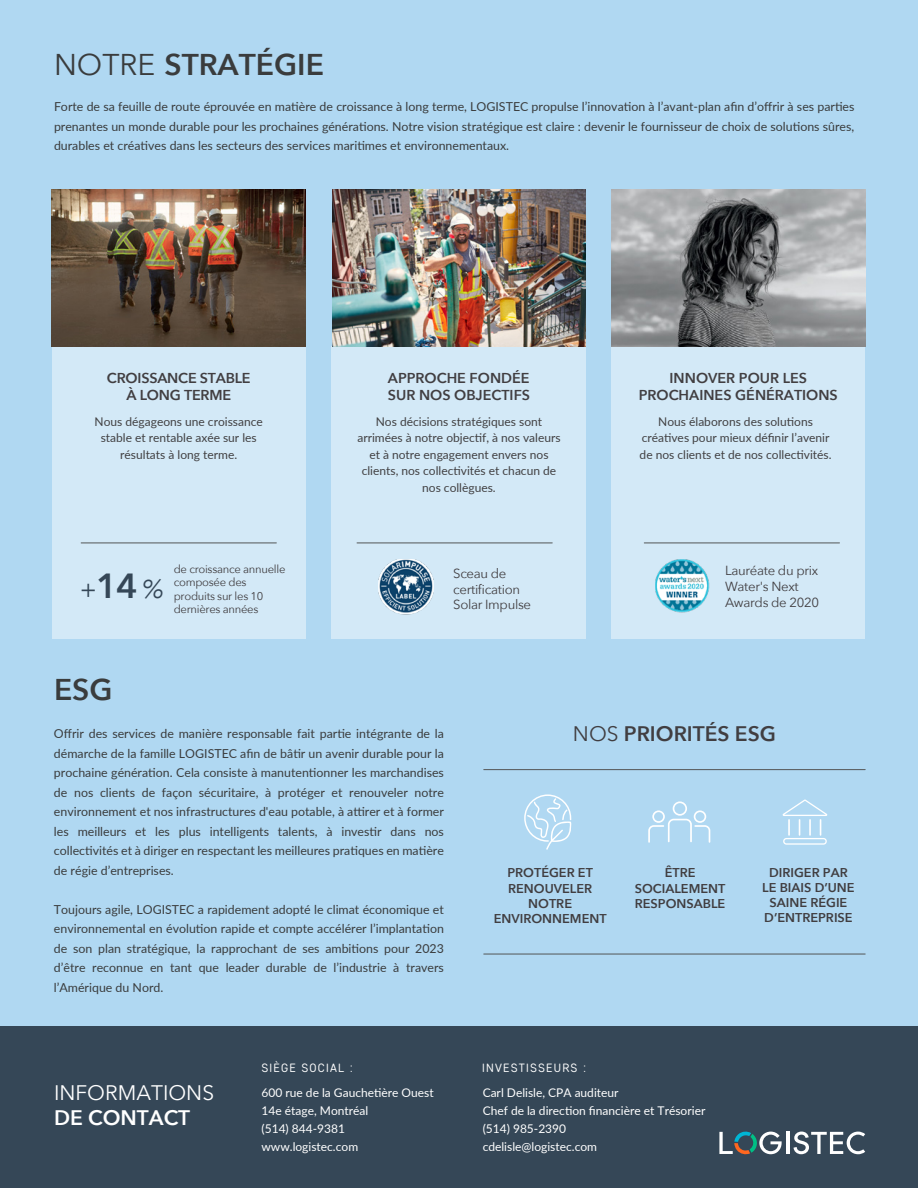
<style>
.page{position:relative;width:918px;height:1188px;background:#fff}
.page>*{position:absolute;margin:0;border:0;box-sizing:border-box;transform-origin:0 0}
.t1{font:600 30px "Avenir Next";color:#3a3c3d}
.t2{font:italic 25.65px "Avenir Next";color:#354757}
.t3{font:600 21px "Avenir Next";color:#413e41}
.t4{font:21px "Avenir Next";color:#fff}
.t5{font:600 21px "Avenir Next";color:#fff}
.t6{font:600 14.4px/17.2px "Avenir Next";color:#413e41;text-align:center}
.t7{font:13.2px/15.8px "Avenir Next";letter-spacing:-.025em;color:#413e41}
.t8{font:600 12.75px/15.3px "Avenir Next";color:#413e41;text-align:center}
.t9{font:12.3px/19.5px "Lato";color:#3a3c3d;text-align:justify}
.t10{font:12px/16.5px "Lato";color:#414042;text-align:center}
.t11{font:12px/18px "Lato";color:#fff}
.t12{font:12px "Core Sans DS35";letter-spacing:.1em;color:#fff}
.t13{font:11.25px/13.5px "Avenir Next";letter-spacing:-.025em;color:#413e41}
.s1{font-weight:400}
.s2{font-weight:600;font-style:normal;font-size:34.8px}
</style>
<div class="page">
<div style="left:0;top:0;width:918px;height:1091px;background:#b0d8f2"></div>
<div style="left:0;top:1027px;width:918px;height:161px;background:#354757"></div>
<hr style="left:786px;top:1132px;width:3px;height:22px;background:#fff">
<svg style="left:794px;top:1132px;width:71px;height:22px"></svg>
<svg style="left:719px;top:1131px;width:63px;height:24px"></svg>
<div style="left:332px;top:346px;width:254px;height:292px;background:#d3e9f7"></div>
<div style="left:52px;top:346px;width:254px;height:292px;background:#d3e9f7"></div>
<div style="left:611px;top:346px;width:254px;height:292px;background:#d3e9f7"></div>
<img style="left:611px;top:189px;width:254px;height:157px">
<img style="left:379px;top:560px;width:55px;height:54px">
<img style="left:655px;top:560px;width:54px;height:53px">
<svg style="left:524px;top:794px;width:48px;height:56px"></svg>
<svg style="left:648px;top:801px;width:62px;height:42px"></svg>
<svg style="left:783px;top:799px;width:44px;height:46px"></svg>
<hr style="left:484px;top:769px;width:381px;height:1px;background:#535556">
<hr style="left:484px;top:954px;width:381px;height:1px;background:#535556">
<hr style="left:357px;top:543px;width:195px;height:1px;background:#535556">
<hr style="left:644px;top:543px;width:196px;height:1px;background:#535556">
<hr style="left:81px;top:543px;width:195px;height:1px;background:#535556">
<img style="left:52px;top:189px;width:254px;height:157px">
<img style="left:332px;top:189px;width:254px;height:157px">
<h1 class="t1" style="left:54px;top:39px;width:272px"><span class="s1">NOTRE</span> STRATÉGIE</h1>
<p class="t9" style="left:54px;top:96px;width:802px">Forte de sa feuille de route éprouvée en matière de croissance à long terme, LOGISTEC propulse l’innovation à l’avant-plan afin d’offrir à ses parties prenantes un monde durable pour les prochaines générations. Notre vision stratégique est claire : devenir le fournisseur de choix de solutions sûres, durables et créatives dans les secteurs des services maritimes et environnementaux.</p>
<p class="t6" style="left:107px;top:369px;width:145px">CROISSANCE STABLE<br>À LONG TERME</p>
<p class="t6" style="left:388px;top:369px;width:144px;text-align:left">APPROCHE FONDÉE<br>SUR NOS OBJECTIFS</p>
<p class="t6" style="left:639px;top:369px;width:201px">INNOVER POUR LES<br>PROCHAINES GÉNÉRATIONS</p>
<p class="t10" style="left:95px;top:412px;width:170px">Nous dégageons une croissance stable et rentable axée sur les résultats à long terme.</p>
<p class="t10" style="left:357px;top:412px;width:205px">Nos décisions stratégiques sont arrimées à notre objectif, à nos valeurs et à notre engagement envers nos clients, nos collectivités et chacun de nos collègues.</p>
<p class="t10" style="left:640px;top:412px;width:193px">Nous élaborons des solutions créatives pour mieux définir l’avenir de nos clients et de nos collectivités.</p>
<h2 class="t2" style="left:80px;top:567px;width:85px">+<span class="s2">14</span> %</h2>
<p class="t13" style="left:174px;top:561px;width:113px">de croissance annuelle composée des produits sur les 10 dernières années</p>
<p class="t7" style="left:453px;top:565px;width:79px">Sceau de certification<br>Solar Impulse</p>
<p class="t7" style="left:725px;top:562px;width:96px">Lauréate du prix<br>Water's Next<br>Awards de 2020</p>
<h1 class="t1" style="left:54px;top:664px;width:60px">ESG</h1>
<p class="t9" style="left:54px;top:724px;width:392px">Offrir des services de manière responsable fait partie intégrante de la démarche de la famille LOGISTEC afin de bâtir un avenir durable pour la prochaine génération. Cela consiste à manutentionner les marchandises de nos clients de façon sécuritaire, à protéger et renouveler notre environnement et nos infrastructures d'eau potable, à attirer et à former les meilleurs et les plus intelligents talents, à investir dans nos collectivités et à diriger en respectant les meilleures pratiques en matière de régie d’entreprises.</p>
<p class="t9" style="left:54px;top:899px;width:391px">Toujours agile, LOGISTEC a rapidement adopté le climat économique et environnemental en évolution rapide et compte accélérer l’implantation de son plan stratégique, la rapprochant de ses ambitions pour 2023 d’être reconnue en tant que leader durable de l’industrie à travers l’Amérique du Nord.</p>
<h3 class="t3" style="left:573px;top:716px;width:205px"><span class="s1">NOS</span> PRIORITÉS ESG</h3>
<p class="t8" style="left:494px;top:865px;width:114px">PROTÉGER ET<br>RENOUVELER<br>NOTRE<br>ENVIRONNEMENT</p>
<p class="t8" style="left:635px;top:865px;width:92px">ÊTRE<br>SOCIALEMENT<br>RESPONSABLE</p>
<p class="t8" style="left:762px;top:864px;width:94px">DIRIGER PAR<br>LE BIAIS D’UNE<br>SAINE RÉGIE<br>D’ENTREPRISE</p>
<h3 class="t4" style="left:54px;top:1075px;width:162px">INFORMATIONS</h3>
<h3 class="t5" style="left:54px;top:1100px;width:138px">DE CONTACT</h3>
<p class="t12" style="left:262px;top:1060px;width:93px">SIÈGE SOCIAL :</p>
<p class="t11" style="left:262px;top:1083px;width:174px">600 rue de la Gauchetière Ouest<br>14e étage, Montréal<br>(514) 844-9381 www.logistec.com</p>
<p class="t12" style="left:482px;top:1060px;width:105px">INVESTISSEURS :</p>
<p class="t11" style="left:483px;top:1083px;width:224px">Carl Delisle, CPA auditeur<br>Chef de la direction financière et Trésorier (514) 985-2390<br>cdelisle@logistec.com</p>
</div>
